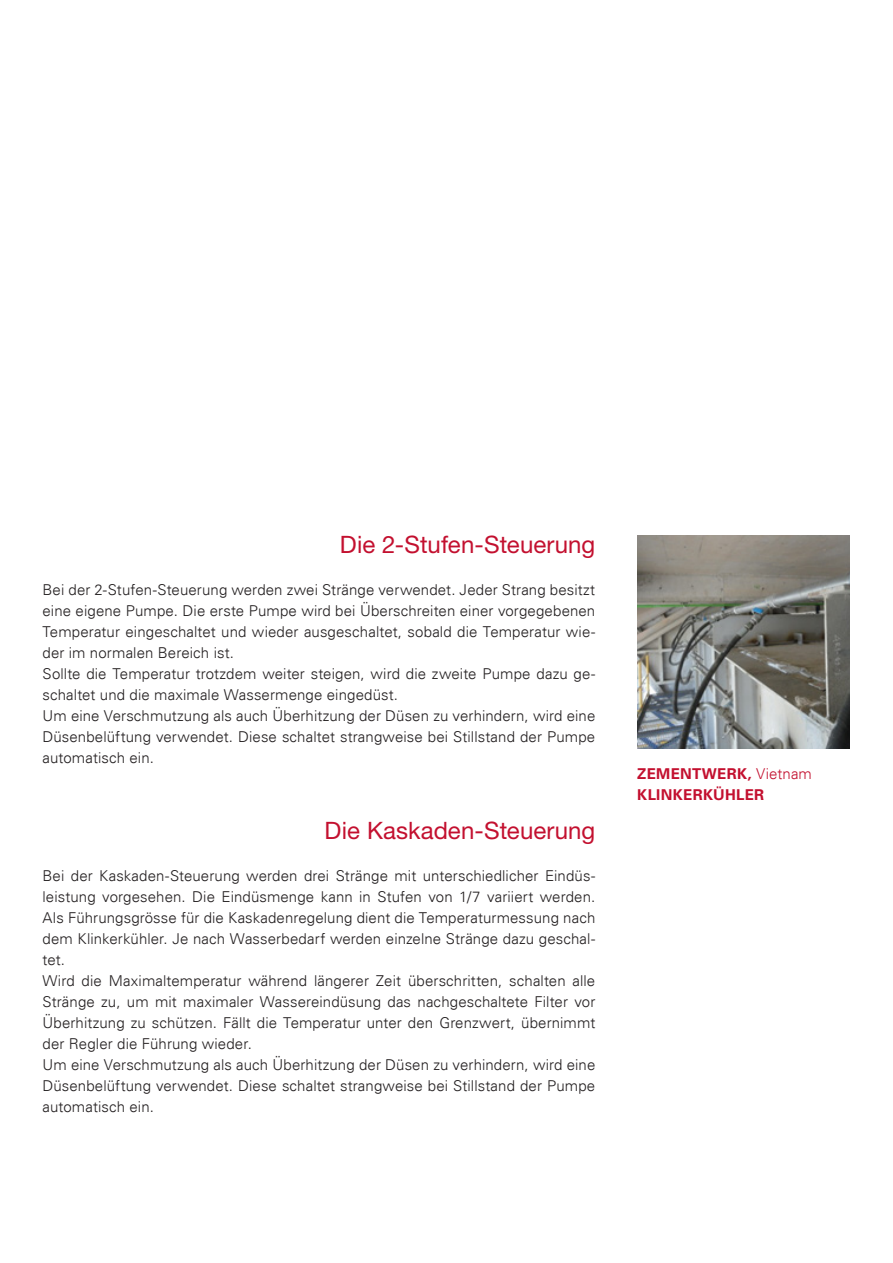
<style>
.page{position:relative;width:893px;height:1263px;background:#fff}
.page>*{position:absolute;margin:0;border:0;box-sizing:border-box;transform-origin:0 0}
.t1{font:24px "Helvetica Neue LT Std";letter-spacing:.005em;color:#c3102f}
.t2{font:300 15px/21px "Univers LT";letter-spacing:.005em;color:#231f20;text-align:justify}
.t3{font:700 15px "Univers LT";letter-spacing:.02em;color:#c3102f}
.s1{font-weight:300}
</style>
<div class="page">
<img style="left:638px;top:535px;width:212px;height:213px">
<p class="t1" style="left:340px;top:530px;width:257px">Die 2-Stufen-Steuerung</p>
<p class="t2" style="left:43px;top:579px;width:554px">Bei der 2-Stufen-Steuerung werden zwei Stränge verwendet. Jeder Strang besitzt eine eigene Pumpe. Die erste Pumpe wird bei Überschreiten einer vorgegebenen Temperatur eingeschaltet und wieder ausgeschaltet, sobald die Temperatur wie&shy;der im normalen Bereich ist.</p>
<p class="t2" style="left:43px;top:663px;width:554px">Sollte die Temperatur trotzdem weiter steigen, wird die zweite Pumpe dazu ge&shy;schaltet und die maximale Wassermenge eingedüst.</p>
<p class="t2" style="left:43px;top:705px;width:554px">Um eine Verschmutzung als auch Überhitzung der Düsen zu verhindern, wird eine Düsenbelüftung verwendet. Diese schaltet strangweise bei Stillstand der Pumpe automatisch ein.</p>
<p class="t1" style="left:325px;top:816px;width:272px">Die Kaskaden-Steuerung</p>
<p class="t2" style="left:43px;top:865px;width:554px">Bei der Kaskaden-Steuerung werden drei Stränge mit unterschiedlicher Eindüs&shy;leistung vorgesehen. Die Eindüsmenge kann in Stufen von 1/7 variiert werden.<br>Als Führungsgrösse für die Kaskadenregelung dient die Temperaturmessung nach dem Klinkerkühler. Je nach Wasserbedarf werden einzelne Stränge dazu geschal&shy;tet.</p>
<p class="t2" style="left:43px;top:970px;width:554px">Wird die Maximaltemperatur während längerer Zeit überschritten, schalten alle Stränge zu, um mit maximaler Wassereindüsung das nachgeschaltete Filter vor Überhitzung zu schützen. Fällt die Temperatur unter den Grenzwert, übernimmt der Regler die Führung wieder.</p>
<p class="t2" style="left:43px;top:1054px;width:554px">Um eine Verschmutzung als auch Überhitzung der Düsen zu verhindern, wird eine Düsenbelüftung verwendet. Diese schaltet strangweise bei Stillstand der Pumpe automatisch ein.</p>
<p class="t3" style="left:637px;top:765px;width:176px">ZEMENTWERK, <span class="s1">Vietnam</span></p>
<p class="t3" style="left:637px;top:786px;width:128px">KLINKERKÜHLER</p>
</div>
